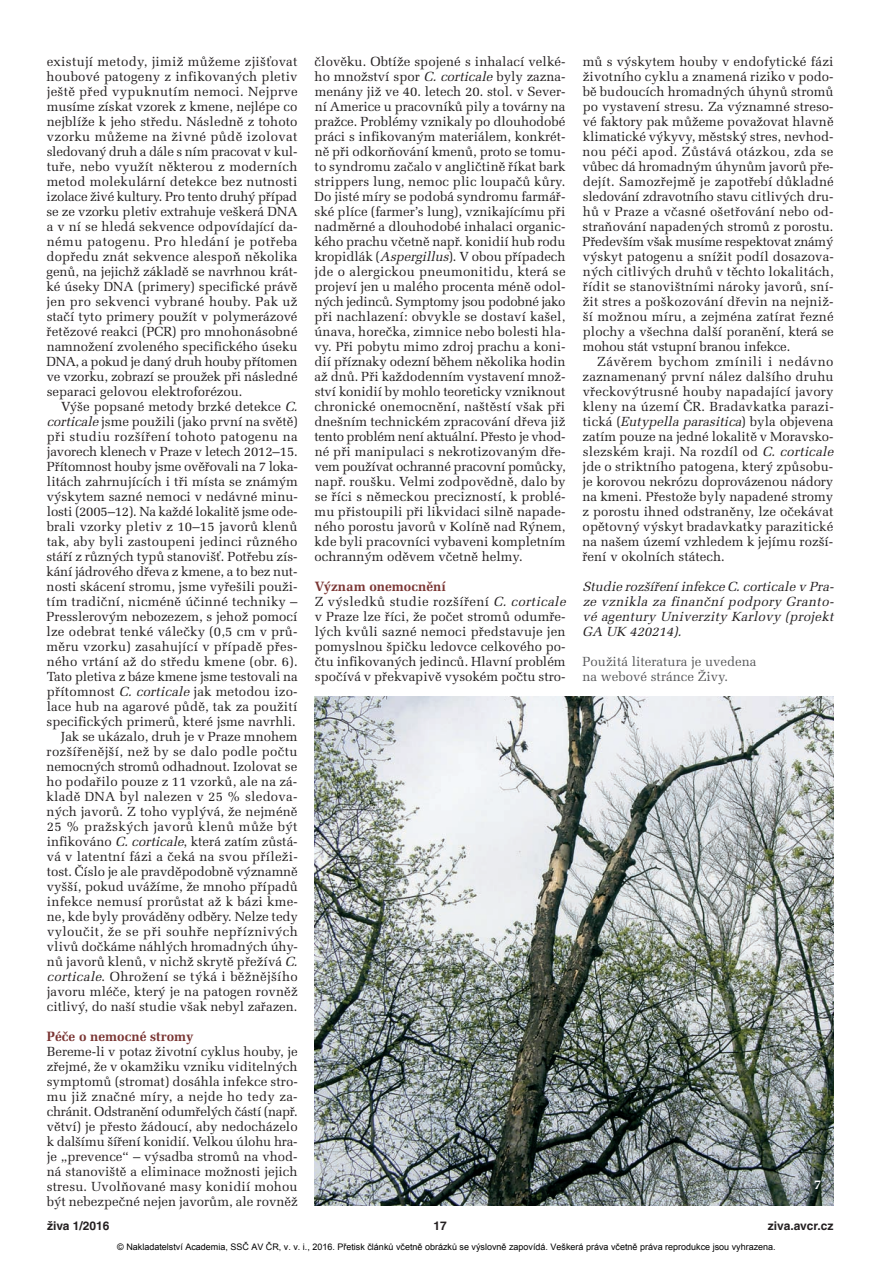
<style>
.page{position:relative;width:893px;height:1263px;background:#fff}
.page>*{position:absolute;margin:0;border:0;box-sizing:border-box;transform-origin:0 0}
.t1{font:700 13.5px "Melior CE";color:#7a3533}
.t2{font:700 13.5px "Melior CE";color:#fff}
.t3{font:13.2px/15px "Melior CE";color:#231f20;text-align:justify}
.t4{font:13.2px "Melior CE";letter-spacing:.02em;color:#231f20}
.t5{font:italic 13.2px/15px "Melior CE";letter-spacing:.02em;color:#231f20;text-align:justify}
.t6{font:13.2px "Melior CE";letter-spacing:.025em;color:#231f20}
.t7{font:13.2px/15px "Melior CE";color:#57585a}
.t8{font:13.2px "Melior CE";letter-spacing:.03em;color:#231f20}
.t9{font:700 12px "Helvetica CE";color:#231f20}
.t10{font:9px "Arial";color:#000}
.s1{font-style:italic}
</style>
<div class="page">
<img style="left:315px;top:697px;width:518px;height:508px">
<p class="t3" style="left:46px;top:56px;width:253px">existují metody, jimiž můžeme zjišťovat houbové patogeny z infikovaných pletiv ještě před vypuknutím nemoci. Nejprve musíme získat vzorek z kmene, nejlépe co nejblíže k jeho středu. Následně z tohoto vzorku můžeme na živné půdě izolovat sledovaný druh a dále s ním pracovat v kul&shy;tuře, nebo využít některou z moderních metod molekulární detekce bez nutnosti izolace živé kultury. Pro tento druhý případ se ze vzorku pletiv extrahuje veškerá DNA a v ní se hledá sekvence odpovídající da - nému patogenu. Pro hledání je potřeba dopředu znát sekvence alespoň několika genů, na jejichž základě se navrhnou krát&shy;ké úseky DNA (primery) specifické právě jen pro sekvenci vybrané houby. Pak už stačí tyto primery použít v polymerázové řetězové reakci (PCR) pro mnohonásobné namnožení zvoleného specifického úseku DNA, a pokud je daný druh houby přítomen ve vzorku, zobrazí se proužek při následné separaci gelovou elektroforézou.</p>
<p class="t3" style="left:61px;top:401px;width:241px">Výše popsané metody brzké detekce <span class="s1">C.</span></p>
<p class="t3" style="left:47px;top:416px;width:252px"><span class="s1">corticale</span>jsme použili (jako první na světě)</p>
<p class="t6" style="left:47px;top:432px;width:252px">při studiu rozšíření tohoto patogenu na</p>
<p class="t3" style="left:47px;top:446px;width:252px">javorech klenech v Praze v letech 2012–15.</p>
<p class="t3" style="left:47px;top:461px;width:252px">Přítomnost houby jsme ověřovali na 7 loka-</p>
<p class="t3" style="left:47px;top:476px;width:252px">litách zahrnujících i tři místa se známým</p>
<p class="t3" style="left:47px;top:491px;width:252px">výskytem sazné nemoci v nedávné minu-</p>
<p class="t3" style="left:47px;top:506px;width:252px">losti (2005–12). Na každé lokalitě jsme ode-</p>
<p class="t3" style="left:47px;top:521px;width:252px">brali vzorky pletiv z 10–15 javorů klenů</p>
<p class="t3" style="left:47px;top:536px;width:252px">tak, aby byli zastoupeni jedinci různého</p>
<p class="t3" style="left:47px;top:551px;width:252px">stáří z různých typů stanovišť. Potřebu zís-</p>
<p class="t3" style="left:47px;top:566px;width:252px">kání jádrového dřeva z kmene, a to bez nut-</p>
<p class="t3" style="left:47px;top:581px;width:252px">nosti skáce ní stromu, jsme vyřešili použi-</p>
<p class="t3" style="left:47px;top:596px;width:252px">tím tradiční, nicméně účinné techniky –</p>
<p class="t3" style="left:47px;top:611px;width:252px">Presslerovým nebozezem, s jehož pomocí</p>
<p class="t3" style="left:47px;top:626px;width:252px">lze odebrat tenké válečky (0,5 cm v prů-</p>
<p class="t4" style="left:47px;top:642px;width:252px">měru vzorku) zasahující v případě přes-</p>
<p class="t3" style="left:47px;top:656px;width:252px">ného vrtání až do středu kmene (obr. 6).</p>
<p class="t3" style="left:47px;top:671px;width:252px">Tato pletiva z báze kmene jsme testovali na</p>
<p class="t3" style="left:47px;top:686px;width:252px">přítomnost <span class="s1">C. corticale</span>jak metodou izo-</p>
<p class="t3" style="left:47px;top:701px;width:252px">lace hub na agarové půdě, tak za použití</p>
<p class="t3" style="left:47px;top:716px;width:251px">specifických primerů, které jsme navrhli.</p>
<p class="t3" style="left:61px;top:731px;width:238px">Jak se ukázalo, druh je v Praze mnohem</p>
<p class="t4" style="left:47px;top:747px;width:252px">rozšířenější, než by se dalo podle počtu</p>
<p class="t3" style="left:47px;top:761px;width:252px">nemocných stromů odhadnout. Izolovat se</p>
<p class="t3" style="left:46px;top:776px;width:252px">ho podařilo pouze z 11 vzorků, ale na zá -</p>
<p class="t4" style="left:46px;top:792px;width:252px">kladě DNA byl nalezen v 25 % sledova-</p>
<p class="t3" style="left:47px;top:806px;width:252px">ných javorů. Z toho vyplývá, že nejméně</p>
<p class="t8" style="left:47px;top:822px;width:252px">25 % pražských javorů klenů může být</p>
<p class="t3" style="left:47px;top:836px;width:252px">infikováno <span class="s1">C. corticale</span>, která zatím zůstá-</p>
<p class="t3" style="left:47px;top:851px;width:252px">vá v latentní fázi a čeká na svou příleži-</p>
<p class="t3" style="left:47px;top:866px;width:252px">tost. Číslo je ale pravděpodobně významně</p>
<p class="t3" style="left:47px;top:881px;width:252px">vyšší, pokud uvážíme, že mnoho případů</p>
<p class="t4" style="left:47px;top:897px;width:252px">infekce nemusí prorůstat až k bázi kme-</p>
<p class="t3" style="left:47px;top:911px;width:252px">ne, kde byly prováděny odběry. Nelze tedy</p>
<p class="t6" style="left:47px;top:927px;width:252px">vyloučit, že se při souhře nepříznivých</p>
<p class="t3" style="left:47px;top:941px;width:252px">vlivů dočkáme náhlých hromadných úhy-</p>
<p class="t3" style="left:47px;top:956px;width:255px">nů javorů klenů, v nichž skrytě přežívá <span class="s1">C.</span></p>
<p class="t6" style="left:47px;top:972px;width:252px"><span class="s1">corticale</span>. Ohrožení se týká i běžnějšího</p>
<p class="t3" style="left:47px;top:986px;width:252px">javoru mléče, který je na patogen rovněž</p>
<p class="t3" style="left:47px;top:1001px;width:252px">citlivý, do naší studie však nebyl zařazen.</p>
<p class="t1" style="left:47px;top:1032px;width:149px">Péče o nemocné stromy</p>
<p class="t3" style="left:47px;top:1046px;width:253px">Bereme-li v potaz životní cyklus houby, je zřejmé, že v okamžiku vzniku viditelných symptomů (stromat) dosáhla infekce stro&shy;mu již značné míry, a nejde ho tedy za - chránit. Odstranění odumřelých částí (např. větví) je přesto žádoucí, aby nedocházelo k dalšímu šíření konidií. Velkou úlohu hra&shy;je „prevence“ – výsadba stromů na vhod&shy;ná stanoviště a eliminace možnosti jejich stresu. Uvolňované masy konidií mohou být nebezpečné nejen javorům, ale rovněž</p>
<p class="t3" style="left:314px;top:56px;width:253px">člověku. Obtíže spojené s inhalací velké&shy;ho množství spor <span class="s1">C. corticale</span>byly zazna&shy;menány již ve 40. letech 20. stol. v Sever&shy;ní Americe u pracovníků pily a továrny na pražce. Problémy vznikaly po dlouhodobé práci s infikovaným materiálem, konkrét&shy;ně při odkorňování kmenů, proto se tomu&shy;to syndromu začalo v angličtině říkat bark strippers lung, nemoc plic loupačů kůry.<br>Do jisté míry se podobá syndromu farmář&shy;ské plíce (farmer’s lung), vznikajícímu při nadměrné a dlouhodobé inhalaci organic&shy;kého prachu včetně např. konidií hub rodu kropidlák (<span class="s1">Aspergillus</span>). V obou případech jde o alergickou pneumonitidu, která se projeví jen u malého procenta méně odol&shy;ných jedinců. Symptomy jsou podobné jako při nachlazení: obvykle se dostaví kašel, únava, horečka, zimnice nebo bolesti hla&shy;vy. Při pobytu mimo zdroj prachu a koni&shy;dií příznaky odezní během několika hodin až dnů. Při každodenním vystavení množ&shy;ství konidií by mohlo teoreticky vzniknout chronické onemocnění, naštěstí však při dnešním technickém zpracování dřeva již tento problém není aktuální. Přesto je vhod&shy;né při manipulaci s nekrotizovaným dře&shy;vem používat ochranné pracovní pomůcky, např. roušku. Velmi zodpovědně, dalo by se říci s německou precizností, k problé&shy;mu přistoupili při likvidaci silně napade&shy;ného porostu javorů v Kolíně nad Rýnem, kde byli pracovníci vybaveni kompletním ochranným oděvem včetně helmy.</p>
<p class="t1" style="left:315px;top:582px;width:133px">Význam onemocnění</p>
<p class="t3" style="left:315px;top:596px;width:255px;text-align:left">Z výsledků studie rozšíření <span class="s1">C. corticale </span>v Praze lze říci, že počet stromů odumře&shy;lých kvůli sazné nemoci představuje jen pomyslnou špičku ledovce celkového po - čtu infikovaných jedinců. Hlavní problém spočívá v překvapivě vysokém počtu stro-</p>
<p class="t3" style="left:583px;top:56px;width:253px">mů s výskytem houby v endofytické fázi životního cyklu a znamená riziko v podo&shy;bě budoucích hromadných úhynů stromů po vystavení stresu. Za významné streso&shy;vé faktory pak můžeme považovat hlavně klimatické výkyvy, městský stres, nevhod&shy;nou péči apod. Zůstává otázkou, zda se vůbec dá hromadným úhynům javorů pře&shy;dejít. Samozřejmě je zapotřebí důkladné sledování zdravotního stavu citlivých dru&shy;hů v Praze a včasné ošetřování nebo od - straňování napadených stromů z porostu.<br>Především však musíme respektovat známý výskyt patogenu a snížit podíl dosazova&shy;ných citlivých druhů v těchto lokalitách, řídit se stanovištními nároky javorů, sní&shy;žit stres a poškozování dřevin na nejniž&shy;ší možnou míru, a zejména zatírat řezné plochy a všechna další poranění, která se mohou stát vstupní branou infekce.</p>
<p class="t3" style="left:582px;top:356px;width:255px;text-align:left;text-indent:15px">Závěrem bychom zmínili i nedávno zaznamenaný první nález dalšího druhu vřeckovýtrusné houby napadající javory kleny na území ČR. Bradavkatka parazi&shy;t i c k á ( <span class="s1">Eutypella parasitica</span>) b y l a o b j e v e n a zatím pouze na jedné lokalitě v Moravsko - slezském kraji. Na rozdíl od <span class="s1">C. corticale </span>jde o striktního patogena, který způsobu&shy;je korovou nekrózu doprovázenou nádory na kmeni. Přestože byly napadené stromy z porostu ihned odstraněny, lze očekávat opětovný výskyt bradavkatky parazitické na našem území vzhledem k jejímu rozší&shy;ření v okolních státech.</p>
<p class="t5" style="left:582px;top:581px;width:255px">Studie rozšířeníinfekce C.corticale v Pra&shy;ze vznikla za finanční podpory Granto&shy;vé agentury Univerzity Karlovy (proj ekt GA UK 420214).</p>
<p class="t7" style="left:583px;top:656px;width:175px">Použitá literatura je uvedena na webové stránce Živy.</p>
<p class="t2" style="left:814px;top:1180px;width:9px">7</p>
<p class="t9" style="left:47px;top:1221px;width:64px">živa 1/2016</p>
<p class="t9" style="left:433px;top:1221px;width:15px">17</p>
<p class="t9" style="left:768px;top:1221px;width:67px">ziva.avcr.cz</p>
<p class="t10" style="left:117px;top:1241px;width:660px">© Nakladatelství Academia, SSČ AV ČR, v. v. i., 2016. Přetisk článků včetně obrázků se výslovně zapovídá. Veškerá práva včetně práva reprodukce jsou vyhrazena.</p>
</div>
